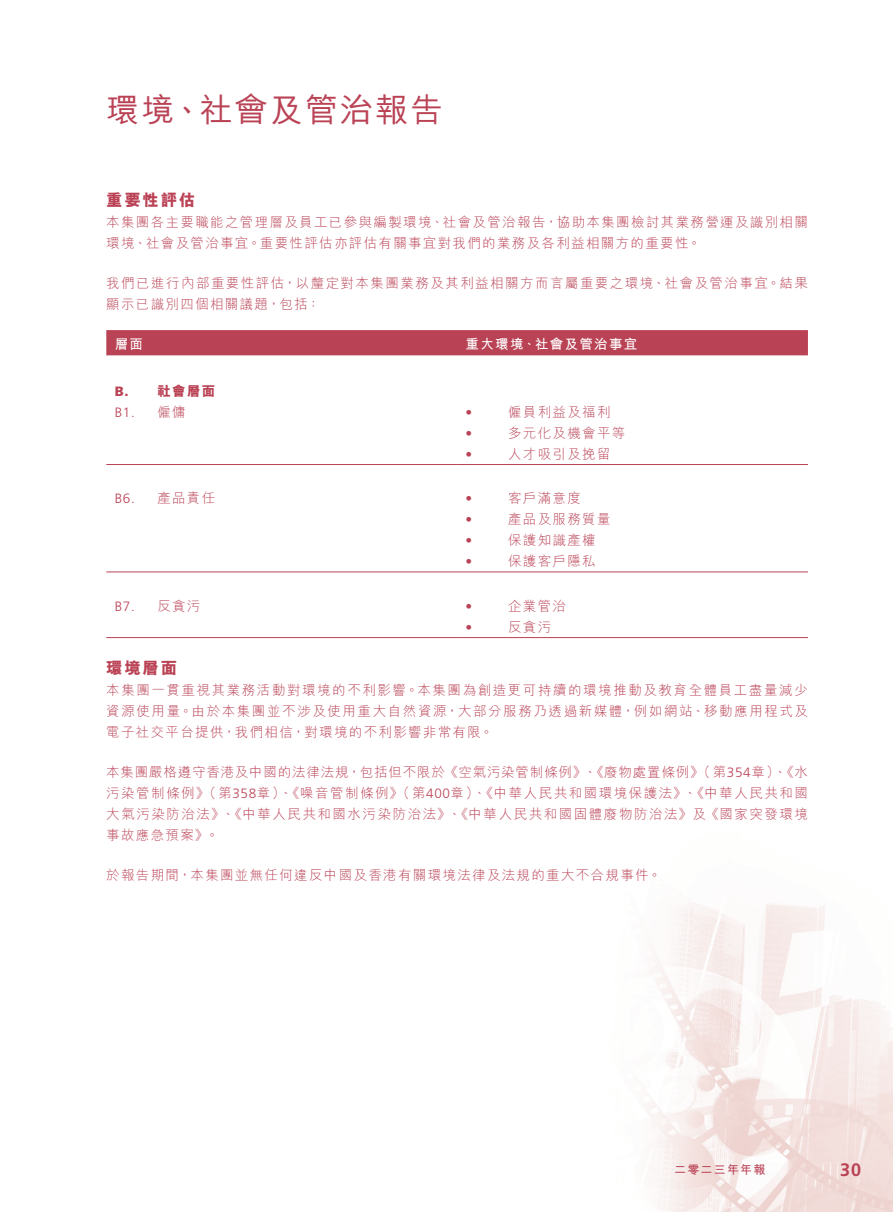
<style>
.page{position:relative;width:893px;height:1212px;background:#fff}
.page>*{position:absolute;margin:0;border:0;box-sizing:border-box;transform-origin:0 0}
.t1{font:500 33px "M Hei HK";letter-spacing:.06em;color:#ba4255}
.t2{font:700 18px "Frutiger LT Std";color:#ba4255}
.t3{font:800 16.5px "M Hei HK";letter-spacing:.1em;color:#ba4255}
.t4{font:300 13.5px/21px "M Hei HK";letter-spacing:.1em;color:#ba4255}
.t5{font:300 13.5px "M Hei HK";letter-spacing:.06em;color:#ba4255}
.t6{font:300 13.5px "Frutiger LT Std";color:#ba4255}
.t7{font:700 13.5px "M Hei HK";letter-spacing:.1em;color:#fff}
.t8{font:800 13.5px "M Hei HK";color:#ba4255}
.t9{font:900 13.5px "Frutiger LT Std";color:#ba4255}
.t10{font:700 12px "M Hei HK";letter-spacing:.1em;color:#ba4255}
.s1{font-family:"Frutiger LT Std"}
</style>
<div class="page">
<img style="left:107px;top:638px;width:786px;height:574px">
<svg style="left:106px;top:330px;width:702px;height:26px;background:#bb4759"></svg>
<hr style="left:106px;top:464px;width:351px;height:1px;background:#ba4255">
<hr style="left:457px;top:464px;width:351px;height:1px;background:#ba4255">
<hr style="left:106px;top:571px;width:351px;height:1px;background:#ba4255">
<hr style="left:457px;top:571px;width:351px;height:1px;background:#ba4255">
<hr style="left:106px;top:637px;width:351px;height:1px;background:#ba4255">
<hr style="left:457px;top:637px;width:351px;height:1px;background:#ba4255">
<h1 class="t1" style="left:106px;top:86px;width:338px">環境、社會及管治報告</h1>
<p class="t3" style="left:106px;top:192px;width:91px">重要性評估</p>
<p class="t4" style="left:106px;top:211px;width:703px">本集團各主要職能之管理層及員工已參與編製環境、社會及管治報告，協助本集團檢討其業務營運及識別相關環境、社會及管治事宜。重要性評估亦評估有關事宜對我們的業務及各利益相關方的重要性。</p>
<p class="t4" style="left:106px;top:273px;width:703px">我們已進行內部重要性評估，以釐定對本集團業務及其利益相關方而言屬重要之環境、社會及管治事宜。結果顯示已識別四個相關議題，包括：</p>
<p class="t7" style="left:466px;top:335px;width:173px">重大環境、社會及管治事宜</p>
<p class="t7" style="left:115px;top:335px;width:30px">層面</p>
<p class="t9" style="left:115px;top:383px;width:15px">B.</p>
<p class="t8" style="left:157px;top:384px;width:60px">社會層面</p>
<p class="t6" style="left:115px;top:405px;width:22px">B1.</p>
<p class="t4" style="left:157px;top:401px;width:30px">僱傭</p>
<p class="t6" style="left:466px;top:405px;width:8px">•</p>
<p class="t4" style="left:508px;top:401px;width:104px">僱員利益及福利</p>
<p class="t6" style="left:466px;top:426px;width:8px">•</p>
<p class="t4" style="left:508px;top:422px;width:119px">多元化及機會平等</p>
<p class="t6" style="left:466px;top:447px;width:8px">•</p>
<p class="t4" style="left:508px;top:443px;width:104px">人才吸引及挽留</p>
<p class="t6" style="left:115px;top:491px;width:22px">B6.</p>
<p class="t4" style="left:157px;top:488px;width:59px">產品責任</p>
<p class="t6" style="left:466px;top:491px;width:8px">•</p>
<p class="t4" style="left:508px;top:488px;width:74px">客戶滿意度</p>
<p class="t6" style="left:466px;top:512px;width:8px">•</p>
<p class="t4" style="left:508px;top:509px;width:104px">產品及服務質量</p>
<p class="t6" style="left:466px;top:533px;width:8px">•</p>
<p class="t4" style="left:508px;top:530px;width:89px">保護知識產權</p>
<p class="t6" style="left:466px;top:554px;width:8px">•</p>
<p class="t4" style="left:508px;top:551px;width:89px">保護客戶隱私</p>
<p class="t6" style="left:115px;top:598px;width:22px">B7.</p>
<p class="t4" style="left:157px;top:595px;width:45px">反貪污</p>
<p class="t6" style="left:466px;top:598px;width:8px">•</p>
<p class="t4" style="left:508px;top:595px;width:59px">企業管治</p>
<p class="t6" style="left:466px;top:619px;width:8px">•</p>
<p class="t4" style="left:508px;top:616px;width:45px">反貪污</p>
<p class="t3" style="left:106px;top:659px;width:72px">環境層面</p>
<p class="t4" style="left:106px;top:679px;width:703px;text-align:justify">本集團一貫重視其業務活動對環境的不利影響。本集團為創造更可持續的環境推動及教育全體員工盡量減少資源使用量。由於本集團並不涉及使用重大自然資源，大部分服務乃透過新媒體，例如網站、移動應用程式及電子社交平台提供，我們相信，對環境的不利影響非常有限。</p>
<p class="t5" style="left:106px;top:765px;width:703px">本集團嚴格遵守香港及中國的法律法規，包括但不限於《空氣污染管制條例》、《廢物處置條例》（第<span class="s1">354</span>章）、《水</p>
<p class="t4" style="left:106px;top:782px;width:703px">污染管制條例》（第<span class="s1">358</span>章）、《噪音管制條例》（第<span class="s1">400</span>章）、《中華人民共和國環境保護法》、《中華人民共和國</p>
<p class="t4" style="left:106px;top:803px;width:703px">大氣污染防治法》、《中華人民共和國水污染防治法》、《中華人民共和國固體廢物防治法》及《國家突發環境</p>
<p class="t4" style="left:205px;top:824px;width:15px">。</p>
<p class="t4" style="left:106px;top:824px;width:103px">事故應急預案《</p>
<p class="t4" style="left:106px;top:864px;width:556px">於報告期間，本集團並無任何違反中國及香港有關環境法律及法規的重大不合規事件。</p>
<p class="t10" style="left:674px;top:1161px;width:93px">二零二三年年報</p>
<h2 class="t2" style="left:840px;top:1159px;width:23px">30</h2>
</div>
